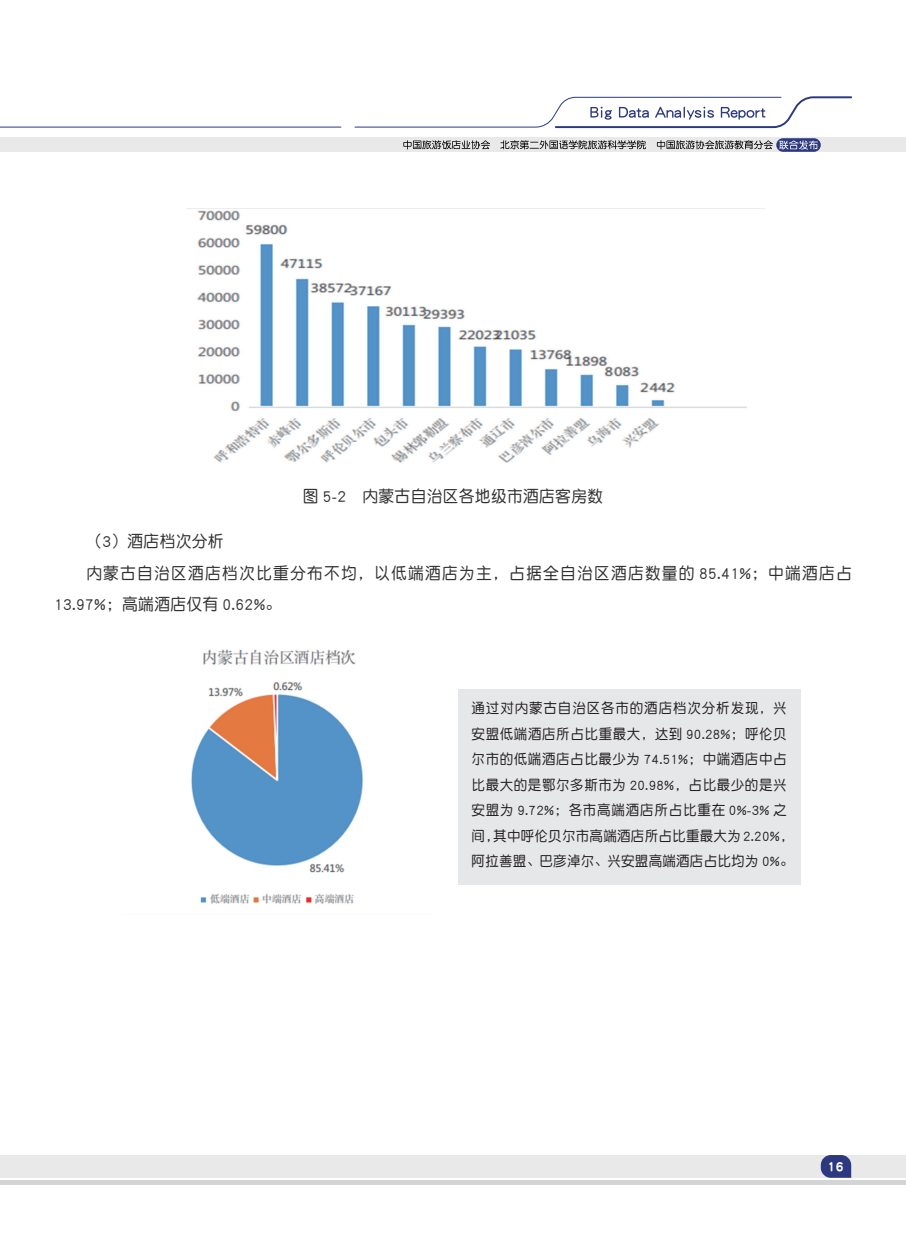
<style>
.page{position:relative;width:906px;height:1238px;background:#fff}
.page>*{position:absolute;margin:0;border:0;box-sizing:border-box;transform-origin:0 0}
.t1{font:16.5px "DFP Yuan W5";letter-spacing:.08em;color:#312f30;scale:.95 1}
.t2{font:16.5px "DFP Yuan W5";letter-spacing:.02em;color:#312f30;scale:.95 1}
.t3{font:14.1px/25.5px "DFP Yuan W5";letter-spacing:.045em;color:#231f20;scale:.95 1}
.t4{font:13.5px "DFP Yuan W9";color:#fff;scale:.8 1}
</style>
<div class="page">
<div style="left:0;top:137px;width:906px;height:15px;background:#eae9e9"></div>
<svg style="left:0;top:126px;width:341px;height:2px"></svg>
<svg style="left:354px;top:96px;width:499px;height:33px"></svg>
<svg style="left:403px;top:140px;width:87px;height:9px"></svg>
<svg style="left:500px;top:140px;width:146px;height:9px"></svg>
<svg style="left:657px;top:140px;width:116px;height:9px"></svg>
<div style="left:776px;top:138px;width:44px;height:14px;background:#2c387f;border-radius:7px"></div>
<svg style="left:779px;top:140px;width:39px;height:10px"></svg>
<div style="left:0;top:1154px;width:906px;height:23px;background:#eae9e9"></div>
<div style="left:0;top:1180px;width:906px;height:5px;background:#d2d4d5"></div>
<svg style="left:820px;top:1154px;width:31px;height:23px"></svg>
<img style="left:186px;top:208px;width:579px;height:255px">
<img style="left:191px;top:649px;width:172px;height:255px">
<div style="left:458px;top:689px;width:342px;height:195px;background:#e6e7e9"></div>
<p class="t2" style="left:303px;top:487px;width:318px">图 5-2 内蒙古自治区各地级市酒店客房数</p>
<p class="t1" style="left:86px;top:533px;width:146px">（3）酒店档次分析</p>
<p class="t1" style="left:86px;top:564px;width:807px">内蒙古自治区酒店档次比重分布不均，以低端酒店为主，占据全自治区酒店数量的 85.41%；中端酒店占</p>
<p class="t2" style="left:54px;top:596px;width:241px">13.97%；高端酒店仅有 0.62%。</p>
<p class="t3" style="left:471px;top:695px;width:340px">通过对内蒙古自治区各市的酒店档次分析发现，兴安盟低端酒店所占比重最大，达到 90.28%；呼伦贝尔市的低端酒店占比最少为 74.51%；中端酒店中占比最大的是鄂尔多斯市为 20.98%，占比最少的是兴安盟为 9.72%；各市高端酒店所占比重在 0%-3% 之间，其中呼伦贝尔市高端酒店所占比重最大为 2.20%，阿拉善盟、巴彦淖尔、兴安盟高端酒店占比均为 0%。</p>
<p class="t4" style="left:828px;top:1159px;width:21px">16</p>
</div>
